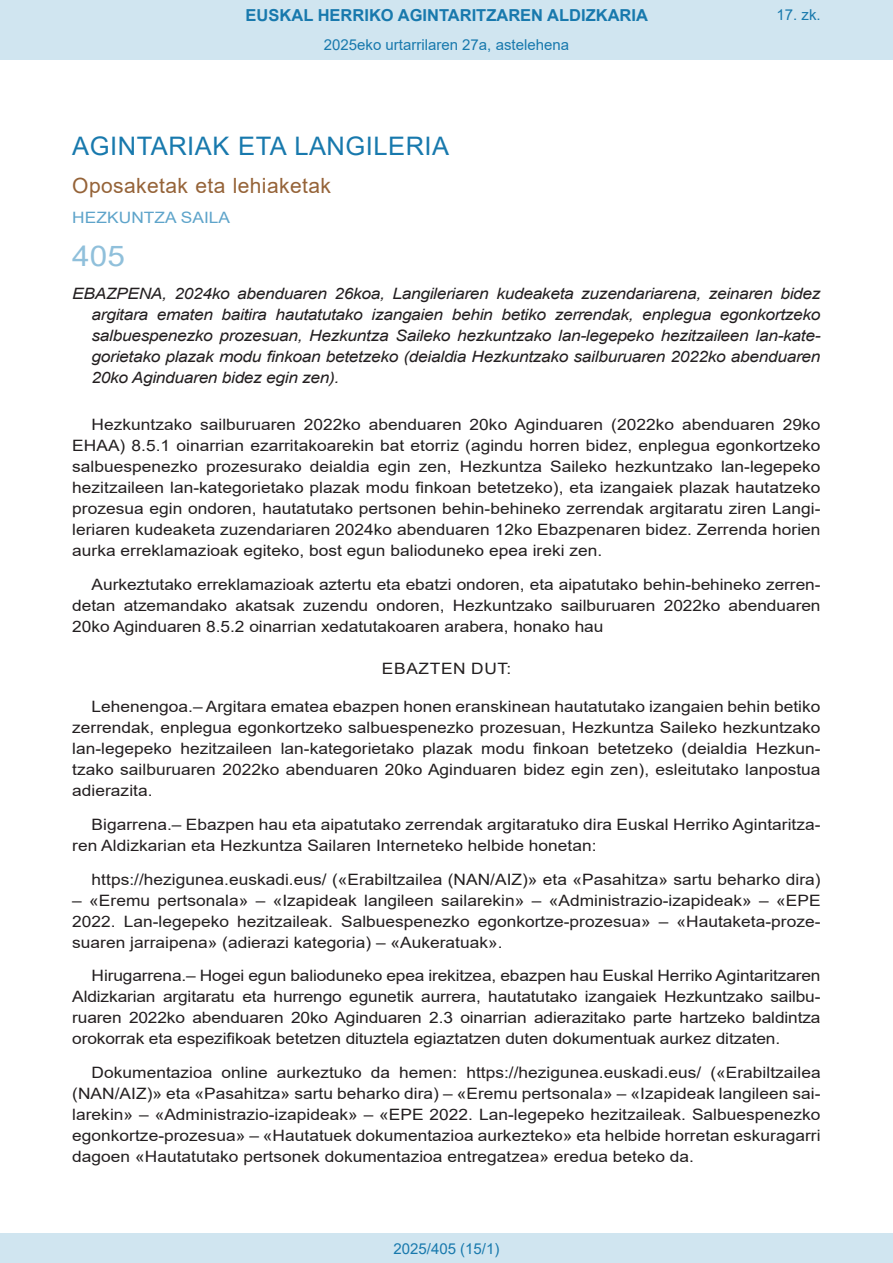
<style>
.page{position:relative;width:893px;height:1263px;background:#fff}
.page>*{position:absolute;margin:0;border:0;box-sizing:border-box;transform-origin:0 0}
.BOPVOrden{font:28.5px "Arial";color:#90c0db;scale:1.11 1}
.BOPVSeccion{font:25.5px "Arial";letter-spacing:.02em;color:#1879ad}
.BOPVSubseccion{font:21px "Arial";letter-spacing:.02em;color:#956338}
.t1{font:700 16.5px "Arial";color:#1879ad}
.BOPVDetalle{font:15.6px/21px "Arial";color:#231f20;text-align:justify;scale:1.11 1}
.BOPVTitulo{font:italic 15.6px/21px "Arial";letter-spacing:-.02em;color:#231f20;text-align:justify;scale:1.11 1}
.BOPVOrganismo{font:15.6px "Arial";letter-spacing:.005em;color:#5ea4ca;scale:1.11 1}
.BOPVClave{font:15.6px "Arial";letter-spacing:.035em;color:#231f20;scale:1.11 1}
.Paginacion_Centro{font:15px "Arial";color:#1879ad}
</style>
<div class="page">
<div style="left:0;top:0;width:893px;height:60px;background:#d0e5f0"></div>
<div style="left:0;top:1233px;width:893px;height:30px;background:#d0e5f0"></div>
<p class="t1" style="left:246px;top:3px;width:404px">EUSKAL HERRIKO AGINTARITZAREN ALDIZKARIA</p>
<p class="Paginacion_Centro" style="left:324px;top:35px;width:247px">2025eko urtarrilaren 27a, astelehena</p>
<p class="Paginacion_Centro" style="left:776px;top:5px;width:46px">17. zk.</p>
<p class="BOPVSeccion" style="left:72px;top:128px;width:378px">AGINTARIAK ETA LANGILERIA</p>
<p class="BOPVSubseccion" style="left:72px;top:171px;width:260px">Oposaketak eta lehiaketak</p>
<p class="BOPVOrganismo" style="left:72px;top:207px;width:144px">HEZKUNTZA SAILA</p>
<p class="BOPVOrden" style="left:72px;top:236px;width:49px">405</p>
<p class="BOPVTitulo" style="left:92px;top:284px;width:658px;text-indent:-19px">EBAZPENA, 2024ko abenduaren 26koa, Langileriaren kudeaketa zuzendariarena, zeinaren bidez argitara ematen baitira hautatutako izangaien behin betiko zerrendak, enplegua egonkortzeko salbuespenezko prozesuan, Hezkuntza Saileko hezkuntzako lan-legepeko hezitzaileen lan-kate&shy;gorietako plazak modu finkoan betetzeko (deialdia Hezkuntzako sailburuaren 2022ko abenduaren 20ko Aginduaren bidez egin zen).</p>
<p class="BOPVDetalle" style="left:72px;top:414px;width:676px;text-indent:19px">Hezkuntzako sailburuaren 2022ko abenduaren 20ko Aginduaren (2022ko abenduaren 29ko EHAA) 8.5.1 oinarrian ezarritakoarekin bat etorriz (agindu horren bidez, enplegua egonkortzeko salbuespenezko prozesurako deialdia egin zen, Hezkuntza Saileko hezkuntzako lan-legepeko hezitzaileen lan-kategorietako plazak modu finkoan betetzeko), eta izangaiek plazak hautatzeko prozesua egin ondoren, hautatutako pertsonen behin-behineko zerrendak argitaratu ziren Langi&shy;leriaren kudeaketa zuzendariaren 2024ko abenduaren 12ko Ebazpenaren bidez. Zerrenda horien aurka erreklamazioak egiteko, bost egun balioduneko epea ireki zen.</p>
<p class="BOPVDetalle" style="left:72px;top:574px;width:676px;text-indent:19px">Aurkeztutako erreklamazioak aztertu eta ebatzi ondoren, eta aipatutako behin-behineko zerren&shy;detan atzemandako akatsak zuzendu ondoren, Hezkuntzako sailburuaren 2022ko abenduaren 20ko Aginduaren 8.5.2 oinarrian xedatutakoaren arabera, honako hau</p>
<p class="BOPVClave" style="left:382px;top:658px;width:118px">EBAZTEN DUT:</p>
<p class="BOPVDetalle" style="left:72px;top:696px;width:676px;text-indent:19px">Lehenengoa.– Argitara ematea ebazpen honen eranskinean hautatutako izangaien behin betiko zerrendak, enplegua egonkortzeko salbuespenezko prozesuan, Hezkuntza Saileko hezkuntzako lan-legepeko hezitzaileen lan-kategorietako plazak modu finkoan betetzeko (deialdia Hezkun&shy;tzako sailburuaren 2022ko abenduaren 20ko Aginduaren bidez egin zen), esleitutako lanpostua adierazita.</p>
<p class="BOPVDetalle" style="left:72px;top:814px;width:676px;text-indent:19px">Bigarrena.– Ebazpen hau eta aipatutako zerrendak argitaratuko dira Euskal Herriko Agintaritza&shy;ren Aldizkarian eta Hezkuntza Sailaren Interneteko helbide honetan:</p>
<p class="BOPVDetalle" style="left:92px;top:868px;width:658px">https://hezigunea.euskadi.eus/ («Erabiltzailea (NAN/AIZ)» eta «Pasahitza» sartu beharko dira)</p>
<p class="BOPVDetalle" style="left:72px;top:889px;width:676px">– «Eremu pertsonala» – «Izapideak langileen sailarekin» – «Administrazio-izapideak» – «EPE 2022. Lan-legepeko hezitzaileak. Salbuespenezko egonkortze-prozesua» – «Hautaketa-proze&shy;suaren jarraipena» (adierazi kategoria) – «Aukeratuak».</p>
<p class="BOPVDetalle" style="left:72px;top:965px;width:676px;text-indent:19px">Hirugarrena.– Hogei egun balioduneko epea irekitzea, ebazpen hau Euskal Herriko Agintaritzaren Aldizkarian argitaratu eta hurrengo egunetik aurrera, hautatutako izangaiek Hezkuntzako sailbu&shy;ruaren 2022ko abenduaren 20ko Aginduaren 2.3 oinarrian adierazitako parte hartzeko baldintza orokorrak eta espezifikoak betetzen dituztela egiaztatzen duten dokumentuak aurkez ditzaten.</p>
<p class="BOPVDetalle" style="left:72px;top:1062px;width:676px;text-indent:19px">Dokumentazioa online aurkeztuko da hemen: https://hezigunea.euskadi.eus/ («Erabiltzailea (NAN/AIZ)» eta «Pasahitza» sartu beharko dira) – «Eremu pertsonala» – «Izapideak langileen sai&shy;larekin» – «Administrazio-izapideak» – «EPE 2022. Lan-legepeko hezitzaileak. Salbuespenezko egonkortze-prozesua» – «Hautatuek dokumentazioa aurkezteko» eta helbide horretan eskuragarri dagoen «Hautatutako pertsonek dokumentazioa entregatzea» eredua beteko da.</p>
<p class="Paginacion_Centro" style="left:393px;top:1238px;width:107px">2025/405 (15/1)</p>
</div>
